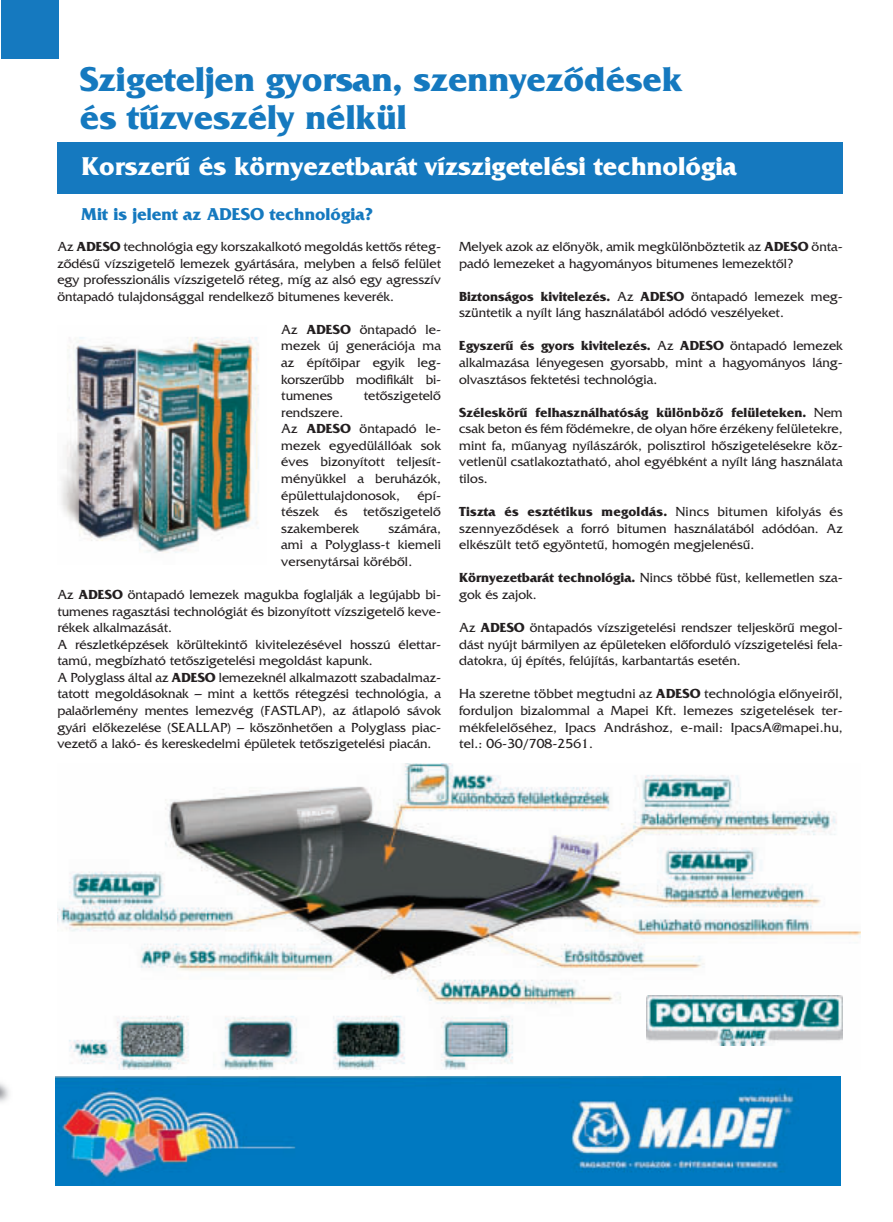
<style>
.page{position:relative;width:893px;height:1222px;background:#fff}
.page>*{position:absolute;margin:0;border:0;box-sizing:border-box;transform-origin:0 0}
.t1{font:36px/37.5px "Friz Quadrata Bold H";color:#1579bf}
.t2{font:27px "Friz Quadrata Bold H";color:#fff}
.t3{font:18px "Friz Quadrata Bold H";color:#1579bf}
.t4{font:13.8px/16.5px "Friz Quadrata H";color:#231f20;text-align:justify}
.t5{font:13.8px "Friz Quadrata Bold H";letter-spacing:.005em;color:#231f20}
.s1{font-family:"Friz Quadrata Bold H"}
.s2{font-family:"Friz Quadrata H"}
</style>
<div class="page">
<img style="left:58px;top:764px;width:802px;height:305px">
<img style="left:646px;top:995px;width:196px;height:50px">
<div style="left:1px;top:0;width:58px;height:58px;background:#1579bf"></div>
<div style="left:57px;top:143px;width:785px;height:51px;background:#1579bf"></div>
<img style="left:61px;top:337px;width:198px;height:216px">
<img style="left:56px;top:1076px;width:784px;height:108px">
<img style="left:0;top:1083px;width:9px;height:19px">
<h1 class="t1" style="left:80px;top:64px;width:603px">Szigeteljen gyorsan, szennyezôdések és tûzveszély nélkül</h1>
<h2 class="t2" style="left:81px;top:157px;width:657px">Korszerû és környezetbarát vízszigetelési technológia</h2>
<h3 class="t3" style="left:81px;top:208px;width:293px">Mit is jelent az ADESO technológia?</h3>
<p class="t4" style="left:57px;top:240px;width:385px">Az <span class="s1">ADESO</span> technológia egy korszakalkotó megoldás kettôs réteg&shy;zôdésû vízszigetelô lemezek gyártására, melyben a felsô felület egy professzionális vízszigetelô réteg, míg az alsó egy agresszív öntapadó tulajdonsággal rendelkezô bitumenes keverék.</p>
<p class="t4" style="left:281px;top:323px;width:161px">Az <span class="s1">ADESO</span> öntapadó le&shy;mezek új generációja ma az építôipar egyik leg&shy;korszerûbb modifikált bi&shy;tumenes</p>
<p class="t4" style="left:363px;top:389px;width:79px">tetôszigetelô</p>
<p class="t4" style="left:281px;top:405px;width:161px;text-align:left">rendszere.<br>Az <span class="s1">ADESO</span> öntapadó le&shy;mezek egyedülállóak sok éves bizonyított teljesít&shy;ményükkel a beruházók, épülettulajdonosok,</p>
<p class="t4" style="left:281px;top:488px;width:161px;text-indent:136px">épí&shy;tészek és tetôszigetelô szakemberek</p>
<p class="t4" style="left:281px;top:521px;width:161px;text-indent:107px">számára, ami a Polyglass-t kiemeli versenytársai körébôl.</p>
<p class="t4" style="left:57px;top:587px;width:385px;text-align:left">Az <span class="s1">ADESO</span> öntapadó lemezek magukba foglalják a legújabb bi&shy;tumenes ragasztási technológiát és bizonyított vízszigetelô keve&shy;rékek alkalmazását.<br>A részletképzések körültekintô kivitelezésével hosszú élettar&shy;tamú, megbízható tetôszigetelési megoldást kapunk.<br>A Polyglass által az <span class="s1">ADESO</span> lemezeknél alkalmazott szabadalmaz&shy;tatott megoldásoknak – mint a kettôs rétegzési technológia, a palaörlemény mentes lemezvég (FASTLAP), az átlapoló sávok gyári elôkezelése (SEALLAP) – köszönhetôen a Polyglass piac&shy;vezetô a lakó- és kereskedelmi épületek tetôszigetelési piacán.</p>
<p class="t4" style="left:459px;top:240px;width:385px">Melyek azok az elônyök, amik megkülönböztetik az <span class="s1">ADESO</span> önta&shy;padó lemezeket a hagyományos bitumenes lemezektôl?</p>
<p class="t5" style="left:459px;top:291px;width:385px">Biztonságos kivitelezés. <span class="s2">Az</span> ADESO <span class="s2">öntapadó lemezek meg-</span></p>
<p class="t4" style="left:459px;top:306px;width:326px">szüntetik a nyílt láng használatából adódó veszélyeket.</p>
<p class="t5" style="left:459px;top:341px;width:385px">Egyszerû és gyors kivitelezés. <span class="s2">Az</span> ADESO <span class="s2">öntapadó lemezek</span></p>
<p class="t4" style="left:459px;top:356px;width:385px">alkalmazása lényegesen gyorsabb, mint a hagyományos láng&shy;olvasztásos fektetési technológia.</p>
<p class="t5" style="left:459px;top:407px;width:385px">Széleskörû felhasználhatóság különbözô felületeken. <span class="s2">Nem</span></p>
<p class="t4" style="left:459px;top:422px;width:385px">csak beton és fém födémekre, de olyan hôre érzékeny felületekre, mint fa, mûanyag nyílászárók, polisztirol hôszigetelésekre köz&shy;vetlenül csatlakoztatható, ahol egyébként a nyílt láng használata tilos.</p>
<p class="t5" style="left:459px;top:507px;width:385px">Tiszta és esztétikus megoldás. <span class="s2">Nincs bitumen kifolyás és</span></p>
<p class="t4" style="left:459px;top:521px;width:385px">szennyezôdések a forró bitumen használatából adódóan. Az elkészült tetô egyöntetû, homogén megjelenésû.</p>
<p class="t4" style="left:459px;top:571px;width:385px"><span class="s1">Környezetbarát technológia.</span> Nincs többé füst, kellemetlen sza&shy;gok és zajok.</p>
<p class="t4" style="left:459px;top:621px;width:385px">Az <span class="s1">ADESO</span> öntapadós vízszigetelési rendszer teljeskörû megol&shy;dást nyújt bármilyen az épületeken elôforduló vízszigetelési fela&shy;datokra, új építés, felújítás, karbantartás esetén.</p>
<p class="t4" style="left:459px;top:687px;width:385px">Ha szeretne többet megtudni az <span class="s1">ADESO</span> technológia elônyeirôl, forduljon bizalommal a Mapei Kft. lemezes szigetelések ter&shy;mékfelelôséhez, Ipacs Andráshoz, e-mail: IpacsA@mapei.hu, tel.: 06-30/708-2561.</p>
</div>
